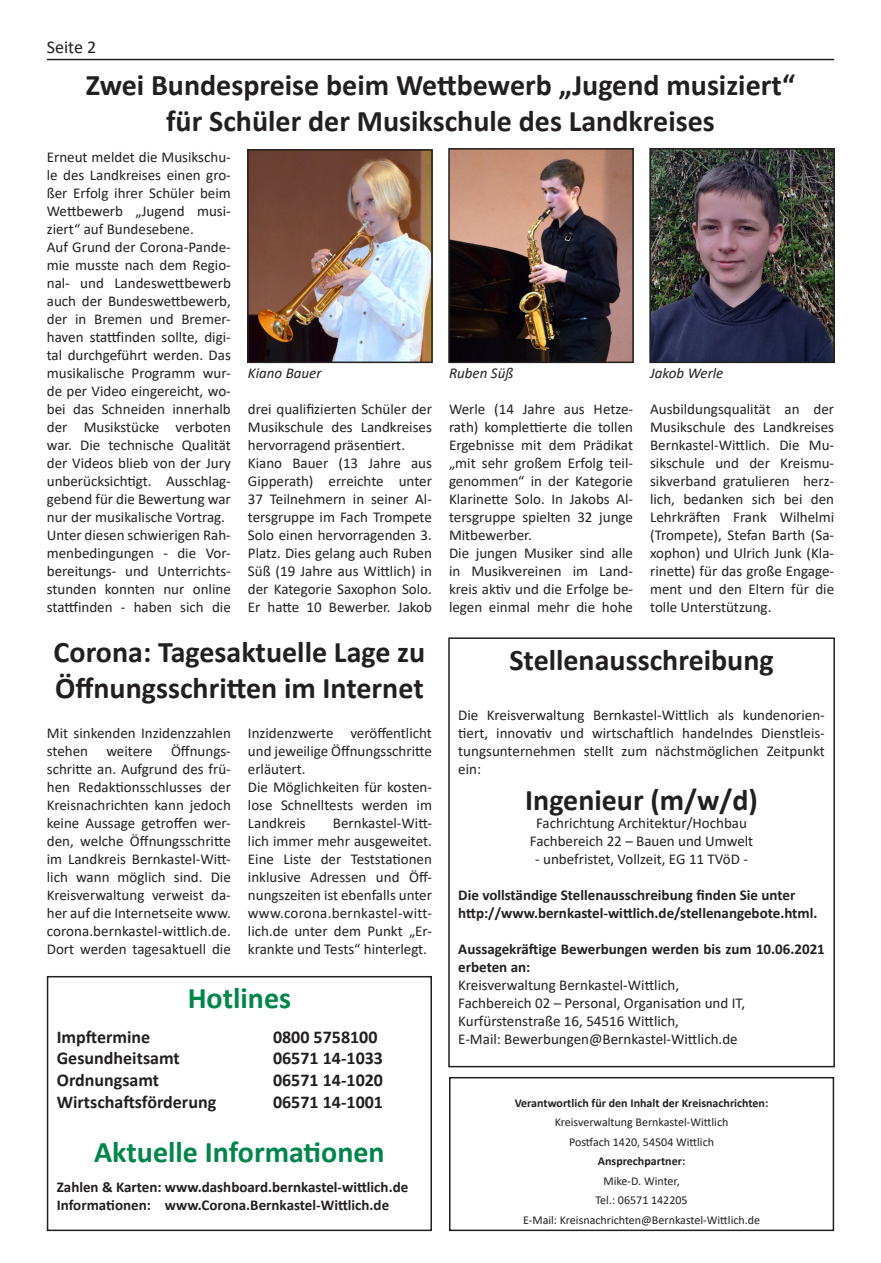
<style>
.page{position:relative;width:881px;height:1263px;background:#fff}
.page>*{position:absolute;margin:0;border:0;box-sizing:border-box;transform-origin:0 0}
.t1{font:700 30px/36px "Calibri";color:#231f20;text-align:center}
.t2{font:700 30px "Calibri";color:#00854a}
.t3{font:700 18px "Calibri";color:#231f20}
.t4{font:18px "Calibri";color:#231f20}
.t5{font:15px/18px "Calibri";color:#231f20}
.t6{font:700 15px/18px "Calibri";color:#231f20}
.t7{font:italic 15px "Calibri";color:#231f20}
.t8{font:12px/19.5px "Calibri";color:#231f20;text-align:center}
.t9{font:700 12px "Calibri";color:#231f20}
</style>
<div class="page">
<hr style="left:47px;top:59px;width:786px;height:1px;background:#231f20">
<div style="left:448px;top:637px;width:386px;height:430px;border:2px solid #231f20"></div>
<img style="left:250px;top:152px;width:179px;height:208px">
<div style="left:247px;top:149px;width:185px;height:214px;border:2px solid #231f20"></div>
<img style="left:451px;top:151px;width:179px;height:209px">
<div style="left:448px;top:148px;width:185px;height:215px;border:2px solid #231f20"></div>
<img style="left:652px;top:151px;width:179px;height:209px">
<div style="left:649px;top:148px;width:185px;height:215px;border:2px solid #231f20"></div>
<div style="left:47px;top:976px;width:385px;height:255px;border:2px solid #231f20"></div>
<div style="left:449px;top:1077px;width:384px;height:154px;border:2px solid #231f20"></div>
<p class="t4" style="left:47px;top:34px;width:51px">Seite 2</p>
<h1 class="t1" style="left:86px;top:66px;width:710px">Zwei Bundespreise beim Wettbewerb „Jugend musiziert“ für Schüler der Musikschule des Landkreises</h1>
<p class="t5" style="left:47px;top:148px;width:185px">Erneut meldet die Musikschu&shy;le des Landkreises einen gro&shy;ßer Erfolg ihrer Schüler beim<br>Wettbewerb „Jugend musi&shy;ziert“ auf Bundesebene.<br>Auf Grund der Corona-Pande&shy;mie musste nach dem Regio&shy;nal- und Landeswettbewerb auch der Bundeswettbewerb, der in Bremen und Bremer&shy;haven stattfinden sollte, digi&shy;tal durchgeführt werden. Das musikalische Programm wur&shy;de per Video eingereicht, wo&shy;bei das Schneiden innerhalb der Musikstücke verboten war. Die technische Qualität der Videos blieb von der Jury unberücksichtigt. Ausschlag&shy;gebend für die Bewertung war nur der musikalische Vortrag.<br>Unter diesen schwierigen Rah&shy;menbedingungen - die Vor&shy;bereitungs- und Unterrichts&shy;stunden konnten nur online stattfinden - haben sich die</p>
<p class="t7" style="left:248px;top:363px;width:75px">Kiano Bauer</p>
<p class="t7" style="left:449px;top:363px;width:66px">Ruben Süß</p>
<p class="t7" style="left:649px;top:363px;width:75px">Jakob Werle</p>
<p class="t5" style="left:449px;top:400px;width:185px">Werle (14 Jahre aus Hetze&shy;rath) komplettierte die tollen<br>Ergebnisse mit dem Prädikat „mit sehr großem Erfolg teil&shy;genommen“ in der Kategorie<br>Klarinette Solo. In Jakobs Al&shy;tersgruppe spielten 32 junge<br>Mitbewerber.<br>Die jungen Musiker sind alle in Musikvereinen im Land&shy;kreis aktiv und die Erfolge be&shy;legen einmal mehr die hohe</p>
<p class="t5" style="left:649px;top:400px;width:185px;text-align:justify">Ausbildungsqualität an der Musikschule des Landkreises Bernkastel-Wittlich. Die Mu&shy;sikschule und der Kreismu&shy;sikverband gratulieren herz&shy;lich, bedanken sich bei den Lehrkräften Frank Wilhelmi (Trompete), Stefan Barth (Sa&shy;xophon) und Ulrich Junk (Kla&shy;rinette) für das große Engage&shy;ment und den Eltern für die tolle Unterstützung.</p>
<p class="t5" style="left:248px;top:400px;width:185px">drei qualifizierten Schüler der<br>Musikschule des Landkreises hervorragend präsentiert.<br>Kiano Bauer (13 Jahre aus<br>Gipperath) erreichte unter<br>37 Teilnehmern in seiner Al&shy;tersgruppe im Fach Trompete<br>Solo einen hervorragenden 3.<br>Platz. Dies gelang auch Ruben<br>Süß (19 Jahre aus Wittlich) in der Kategorie Saxophon Solo.<br>Er hatte 10 Bewerber. Jakob</p>
<h1 class="t1" style="left:54px;top:634px;width:373px;text-align:left">Corona: Tagesaktuelle Lage zu<br>Öffnungsschritten im Internet</h1>
<p class="t5" style="left:47px;top:724px;width:185px;text-align:justify">Mit sinkenden Inzidenzzahlen stehen weitere Öffnungs&shy;schritte an. Aufgrund des frü&shy;hen Redaktionsschlusses der Kreisnachrichten kann jedoch keine Aussage getroffen wer&shy;den, welche Öffnungsschritte im Landkreis Bernkastel-Witt&shy;lich wann möglich sind. Die Kreisverwaltung verweist da&shy;her auf die Internetseite www. corona.bernkastel-wittlich.de.<br>Dort werden tagesaktuell die</p>
<p class="t5" style="left:248px;top:724px;width:185px">Inzidenzwerte veröffentlicht und jeweilige Öffnungsschritte erläutert.<br>Die Möglichkeiten für kosten&shy;lose Schnelltests werden im<br>Landkreis</p>
<p class="t5" style="left:248px;top:814px;width:185px;text-align:justify;text-indent:85px">Bernkastel-Witt&shy;lich immer mehr ausgeweitet.<br>Eine Liste der Teststationen inklusive Adressen und Öff&shy;nungszeiten ist ebenfalls unter www.corona.bernkastel-witt&shy;lich.de unter dem Punkt „Er&shy;krankte und Tests“ hinterlegt.</p>
<h1 class="t2" style="left:187px;top:977px;width:105px">Hotlines</h1>
<p class="t3" style="left:57px;top:1024px;width:95px">Impftermine</p>
<p class="t3" style="left:273px;top:1024px;width:106px">0800 5758100</p>
<p class="t3" style="left:57px;top:1046px;width:124px">Gesundheitsamt</p>
<p class="t3" style="left:273px;top:1046px;width:111px">06571 14-1033</p>
<p class="t3" style="left:57px;top:1067px;width:104px">Ordnungsamt</p>
<p class="t3" style="left:273px;top:1067px;width:111px">06571 14-1020</p>
<p class="t3" style="left:57px;top:1089px;width:161px">Wirtschaftsförderung</p>
<p class="t3" style="left:273px;top:1089px;width:111px">06571 14-1001</p>
<h1 class="t2" style="left:94px;top:1130px;width:292px">Aktuelle Informationen</h1>
<p class="t6" style="left:57px;top:1178px;width:353px">Zahlen &amp; Karten: www.dashboard.bernkastel-wittlich.de<br>Informationen: www.Corona.Bernkastel-Wittlich.de</p>
<h1 class="t1" style="left:509px;top:642px;width:266px">Stellenausschreibung</h1>
<p class="t5" style="left:458px;top:706px;width:368px;text-align:justify">Die Kreisverwaltung Bernkastel-Wittlich als kundenorien&shy;tiert, innovativ und wirtschaftlich handelndes Dienstleis&shy;tungsunternehmen stellt zum nächstmöglichen Zeitpunkt ein:</p>
<h1 class="t1" style="left:525px;top:782px;width:234px">Ingenieur (m/w/d)</h1>
<p class="t5" style="left:529px;top:814px;width:225px;text-align:center">Fachrichtung Architektur/Hochbau<br>Fachbereich 22 – Bauen und Umwelt</p>
<p class="t5" style="left:535px;top:850px;width:214px">- unbefristet, Vollzeit, EG 11 TVöD -</p>
<p class="t6" style="left:458px;top:886px;width:360px">Die vollständige Stellenausschreibung finden Sie unter http://www.bernkastel-wittlich.de/stellenangebote.html.</p>
<p class="t6" style="left:458px;top:940px;width:368px">Aussagekräftige Bewerbungen werden bis zum 10.06.2021 erbeten an:</p>
<p class="t5" style="left:458px;top:976px;width:288px">Kreisverwaltung Bernkastel-Wittlich, Fachbereich 02 – Personal, Organisation und IT, Kurfürstenstraße 16, 54516 Wittlich,<br>E-Mail: Bewerbungen@Bernkastel-Wittlich.de</p>
<p class="t9" style="left:514px;top:1094px;width:255px">Verantwortlich für den Inhalt der Kreisnachrichten:</p>
<p class="t8" style="left:554px;top:1112px;width:175px">Kreisverwaltung Bernkastel-Wittlich<br>Postfach 1420, 54504 Wittlich</p>
<p class="t9" style="left:597px;top:1153px;width:89px">Ansprechpartner:</p>
<p class="t8" style="left:523px;top:1171px;width:238px">Mike-D. Winter,<br>Tel.: 06571 142205<br>E-Mail: Kreisnachrichten@Bernkastel-Wittlich.de</p>
</div>
